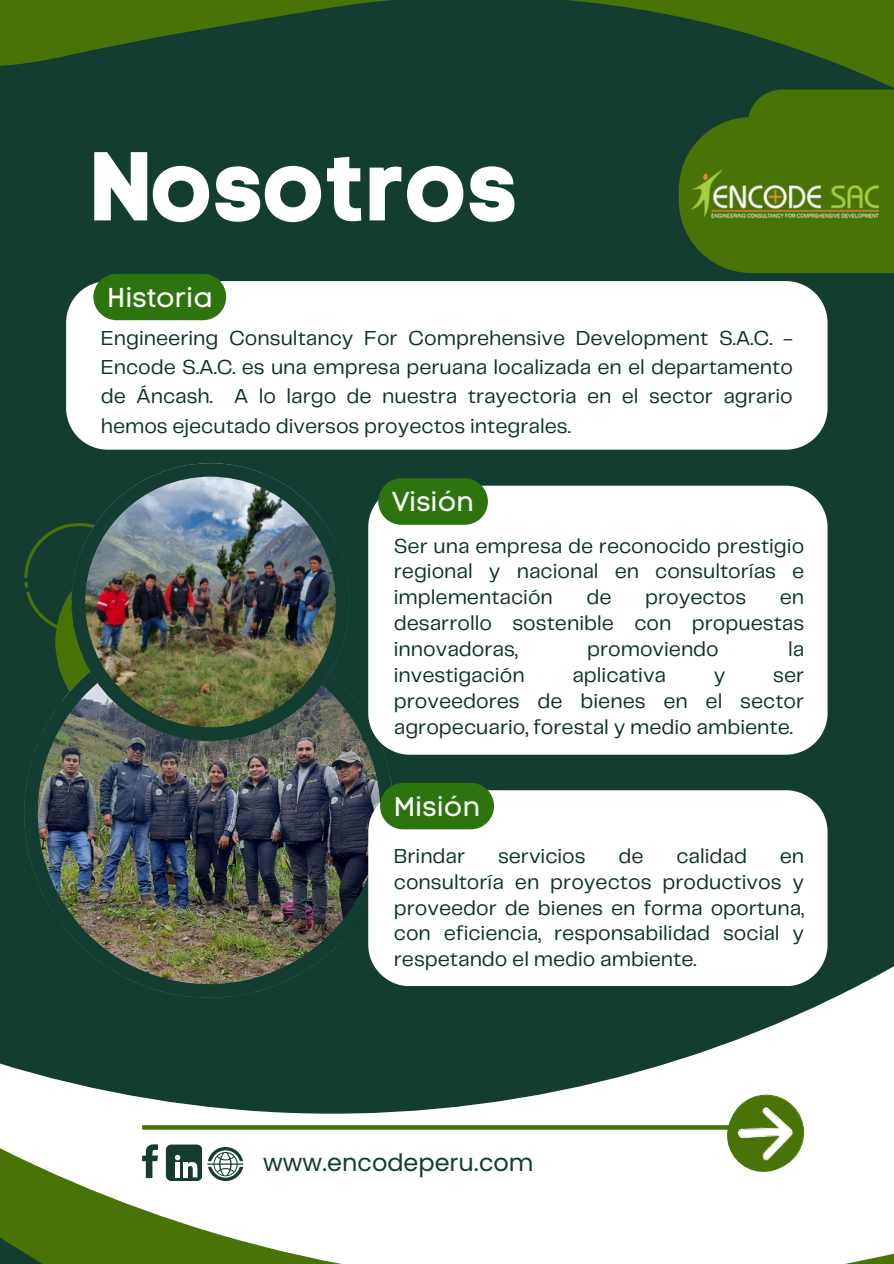
<style>
.page{position:relative;width:894px;height:1264px;background:#fff}
.page>*{position:absolute;margin:0;border:0;box-sizing:border-box;transform-origin:0 0}
.t1{font:97.5px "Code Pro Bold LC";color:#fff}
.t2{font:27px "Code Pro Normal LC";color:#fff}
.t3{font:24px "Poppins";color:#133d31}
.t4{font:21px/25.8px "Telegraf";color:#0c321f;text-align:justify}
</style>
<div class="page">
<div style="left:0;top:0;width:893px;height:1263px;background:#133d31"></div>
<svg style="left:24px;top:523px;width:48px;height:105px"></svg>
<img style="left:24px;top:628px;width:368px;height:272px">
<img style="left:72px;top:463px;width:277px;height:277px">
<div style="left:368px;top:485px;width:459px;height:269px;background:#fff"></div>
<svg style="left:0;top:900px;width:893px;height:363px"></svg>
<svg style="left:0;top:0;width:893px;height:90px"></svg>
<svg style="left:679px;top:90px;width:214px;height:183px"></svg>
<svg style="left:142px;top:1125px;width:584px;height:4px;background:#4f7911"></svg>
<div style="left:66px;top:281px;width:761px;height:168px;background:#fff"></div>
<div style="left:368px;top:790px;width:459px;height:196px;background:#fff"></div>
<svg style="left:726px;top:1094px;width:78px;height:79px;background:#8fa967"></svg>
<img style="left:690px;top:167px;width:188px;height:56px">
<svg style="left:207px;top:1146px;width:36px;height:34px"></svg>
<div style="left:166px;top:1144px;width:36px;height:36px;background:#133d31;border-radius:6px"></div>
<svg style="left:175px;top:1154px;width:23px;height:23px"></svg>
<svg style="left:142px;top:1144px;width:16px;height:33px"></svg>
<div style="left:378px;top:478px;width:110px;height:47px;background:#2e740e;border-radius:23px"></div>
<div style="left:93px;top:274px;width:133px;height:46px;background:#2e740e;border-radius:23px"></div>
<div style="left:380px;top:782px;width:114px;height:47px;background:#2e740e;border-radius:23px"></div>
<p class="t1" style="left:89px;top:128px;width:430px">Nosotros</p>
<h2 class="t2" style="left:107px;top:281px;width:107px">Historia</h2>
<p class="t4" style="left:101px;top:324px;width:693px;line-height:29.2px">Engineering Consultancy For Comprehensive Development S.A.C. - Encode S.A.C. es una empresa peruana localizada en el departamento de Áncash. A lo largo de nuestra trayectoria en el sector agrario hemos ejecutado diversos proyectos integrales.</p>
<h1 class="t2" style="left:392px;top:485px;width:83px">Visión</h1>
<h2 class="t4" style="left:394px;top:534px;width:412px">Ser una empresa de reconocido prestigio regional y nacional en consultorías e implementación</h2>
<h2 class="t4" style="left:586px;top:585px;width:27px">de</h2>
<h2 class="t4" style="left:645px;top:585px;width:103px">proyectos</h2>
<h2 class="t4" style="left:394px;top:585px;width:412px;text-indent:386px">en desarrollo sostenible con propuestas innovadoras,</h2>
<h2 class="t4" style="left:587px;top:637px;width:133px">promoviendo</h2>
<h2 class="t4" style="left:787px;top:637px;width:18px">la</h2>
<h2 class="t4" style="left:394px;top:663px;width:132px">investigación</h2>
<h2 class="t4" style="left:572px;top:663px;width:95px">aplicativa</h2>
<h2 class="t4" style="left:713px;top:663px;width:13px">y</h2>
<h2 class="t4" style="left:394px;top:663px;width:412px;text-indent:379px">ser proveedores de bienes en el sector agropecuario, forestal y medio ambiente.</h2>
<p class="t2" style="left:394px;top:790px;width:88px">Misión</p>
<p class="t4" style="left:394px;top:844px;width:73px">Brindar</p>
<p class="t4" style="left:498px;top:844px;width:89px">servicios</p>
<p class="t4" style="left:618px;top:844px;width:27px">de</p>
<p class="t4" style="left:676px;top:844px;width:72px">calidad</p>
<p class="t4" style="left:394px;top:844px;width:412px;text-indent:386px">en consultoría en proyectos productivos y proveedor de bienes en forma oportuna, con eficiencia, responsabilidad social y respetando el medio ambiente.</p>
<p class="t3" style="left:263px;top:1145px;width:272px">www.encodeperu.com</p>
</div>
